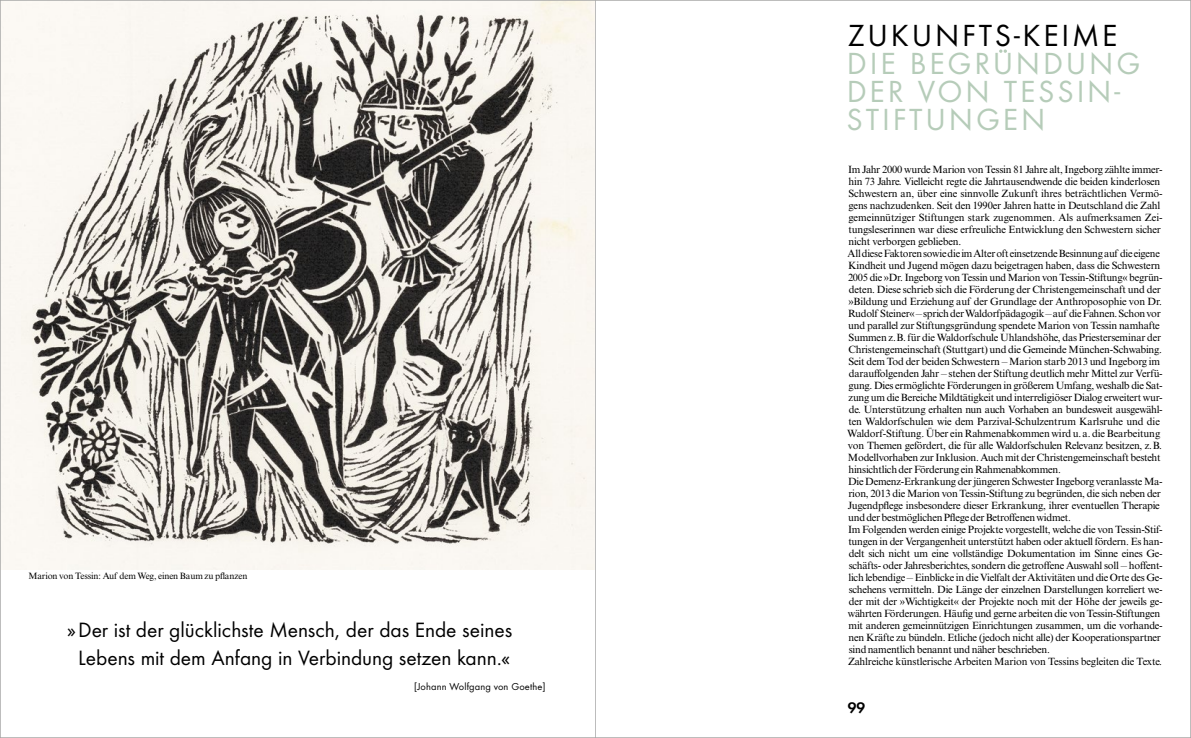
<style>
.page{position:relative;width:1191px;height:738px;background:#fff}
.page>*{position:absolute;margin:0;border:0;box-sizing:border-box;transform-origin:0 0}
.t1{font:28px/28px "Futura ND Book";letter-spacing:.1em;color:#b6ccb9}
.t2{font:28px "Futura ND Book";letter-spacing:.1em;color:#000}
.t3{font:19px/28px "Futura ND Book";letter-spacing:-.005em;color:#000;text-align:center}
.t4{font:14px "Futura ND Demibold";color:#000}
.t5{font:10.5px/12px "Times NRMT Pro";letter-spacing:-.025em;color:#000}
.t6{font:9.2px "Times NRMT Pro";letter-spacing:-.015em;color:#000}
.t7{font:9.2px "Futura ND Book";letter-spacing:.01em;color:#000}
</style>
<div class="page">
<svg style="left:999px;top:49px;width:8px;height:4px"></svg>
<img style="left:2px;top:2px;width:593px;height:566px">
<hr style="left:595px;top:0;width:1px;height:737px;background:#bcbcbc">
<p class="t6" style="left:28px;top:570px;width:220px">Marion von Tessin: Auf dem Weg, einen Baum zu pflanzen</p>
<h2 class="t3" style="left:67px;top:615px;width:447px">»Der ist der glücklichste Mensch, der das Ende seines<br>Lebens mit dem Anfang in Verbindung setzen kann.«</h2>
<p class="t7" style="left:414px;top:679px;width:133px">[Johann Wolfgang von Goethe]</p>
<h1 class="t2" style="left:848px;top:17px;width:271px">ZUKUNFTS-KEIME</h1>
<h1 class="t1" style="left:846px;top:50px;width:295px">DIE BEGRUNDUNG<br>DER VON TESSIN-<br>STIFTUNGEN</h1>
<p class="t5" style="left:847px;top:163px;width:317px">Im Jahr 2000 wurde Marion von Tessin 81 Jahre alt, Ingeborg zählte immer&shy;hin 73 Jahre. Vielleicht regte die Jahrtausendwende die beiden kinderlosen Schwestern an, über eine sinnvolle Zukunft ihres beträchtlichen Vermö&shy;gens nachzudenken. Seit den 1990er Jahren hatte in Deutschland die Zahl gemeinnütziger Stiftungen stark zugenommen. Als aufmerksamen Zei&shy;tungsleserinnen war diese erfreuliche Entwicklung den Schwestern sicher nicht verborgen geblieben.<br>All diese Faktoren sowie die im Alter oft einsetzende Besinnung auf die eigene Kindheit und Jugend mögen dazu beigetragen haben, dass die Schwestern 2005 die »Dr. Ingeborg von Tessin und Marion von Tessin-Stiftung« begrün&shy;deten. Diese schrieb sich die Förderung der Christengemeinschaft und der »Bildung und Erziehung auf der Grundlage der Anthroposophie von Dr.<br>Rudolf Steiner« – sprich der Waldorfpädagogik – auf die Fahnen. Schon vor und parallel zur Stiftungsgründung spendete Marion von Tessin namhafte Summen z.B. für die Waldorfschule Uhlandshöhe, das Priesterseminar der Christengemeinschaft (Stuttgart) und die Gemeinde München-Schwabing.<br>Seit dem Tod der beiden Schwestern – Marion starb 2013 und Ingeborg im darauffolgenden Jahr – stehen der Stiftung deutlich mehr Mittel zur Verfü&shy;gung. Dies ermöglichte Förderungen in größerem Umfang, weshalb die Sat&shy;zung um die Bereiche Mildtätigkeit und interreligiöser Dialog erweitert wur&shy;de. Unterstützung erhalten nun auch Vorhaben an bundesweit ausgewähl&shy;ten Waldorfschulen wie dem Parzival-Schulzentrum Karlsruhe und die Waldorf-Stiftung. Über ein Rahmenabkommen wird u.a. die Bearbeitung von Themen gefördert, die für alle Waldorfschulen Relevanz besitzen, z.B.<br>Modellvorhaben zur Inklusion. Auch mit der Christengemeinschaft besteht hinsichtlich der Förderung ein Rahmenabkommen.<br>Die Demenz-Erkrankung der jüngeren Schwester Ingeborg veranlasste Ma&shy;rion, 2013 die Marion von Tessin-Stiftung zu begründen, die sich neben der Jugendpflege insbesondere dieser Erkrankung, ihrer eventuellen Therapie und der bestmöglichen Pflege der Betroffenen widmet.<br>Im Folgenden werden einige Projekte vorgestellt, welche die von Tessin-Stif&shy;tungen in der Vergangenheit unterstützt haben oder aktuell fördern. Es han&shy;delt sich nicht um eine vollständige Dokumentation im Sinne eines Ge&shy;schäfts- oder Jahresberichtes, sondern die getroffene Auswahl soll – hoffent&shy;lich lebendige – Einblicke in die Vielfalt der Aktivitäten und die Orte des Ge&shy;schehens vermitteln. Die Länge der einzelnen Darstellungen korreliert we&shy;der mit der »Wichtigkeit« der Projekte noch mit der Höhe der jeweils ge&shy;währten Förderungen. Häufig und gerne arbeiten die von Tessin-Stiftungen mit anderen gemeinnützigen Einrichtungen zusammen, um die vorhande&shy;nen Kräfte zu bündeln. Etliche (jedoch nicht alle) der Kooperationspartner sind namentlich benannt und näher beschrieben.<br>Zahlreiche künstlerische Arbeiten Marion von Tessins begleiten die Texte.</p>
<h3 class="t4" style="left:847px;top:698px;width:19px">99</h3>
</div>
